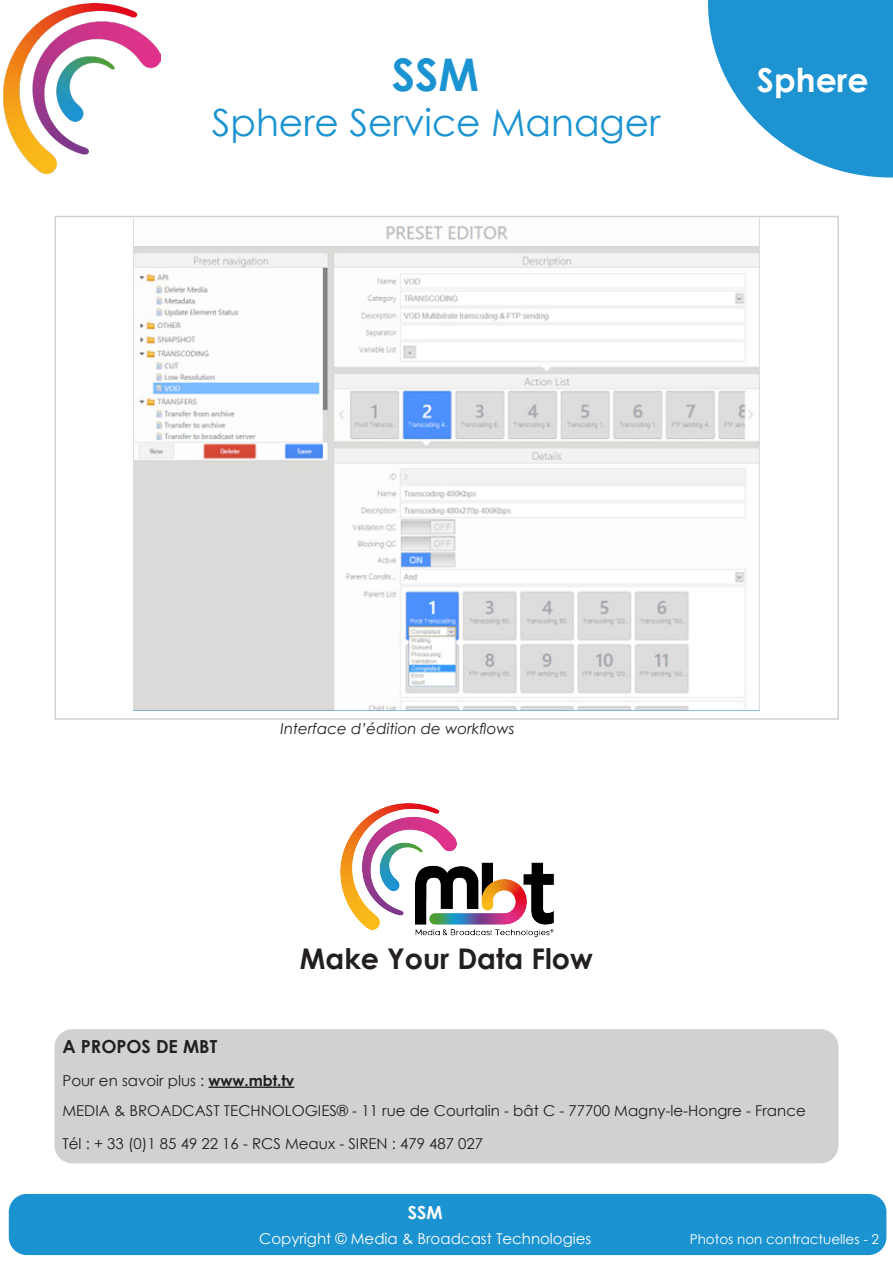
<style>
.page{position:relative;width:893px;height:1263px;background:#fff}
.page>*{position:absolute;margin:0;border:0;box-sizing:border-box;transform-origin:0 0}
.t1{font:700 45px "Century Gothic";color:#1c93d1}
.t2{font:37.5px "Century Gothic";color:#1c93d1}
.t3{font:700 33px "Century Gothic";color:#fff}
.t4{font:700 28.5px "Century Gothic";color:#231f20}
.t5{font:700 18px "Century Gothic";color:#231f20}
.t6{font:700 18px "Century Gothic";color:#fff}
.t7{font:15px "Century Gothic";color:#231f20}
.t8{font:15px "Century Gothic";color:#fff}
.t9{font:italic 15px "Century Gothic";color:#231f20}
.t10{font:13.5px "Century Gothic";color:#fff}
.s1{font-weight:700}
</style>
<div class="page">
<div style="left:9px;top:1194px;width:877px;height:61px;background:#1c93d1;border-radius:18px"></div>
<img style="left:134px;top:226px;width:625px;height:484px">
<svg style="left:708px;top:0;width:185px;height:178px"></svg>
<img style="left:3px;top:4px;width:157px;height:169px">
<img style="left:341px;top:804px;width:213px;height:132px">
<div style="left:54px;top:1029px;width:784px;height:134px;background:#cfd2d0;border-radius:18px"></div>
<hr style="left:208px;top:1086px;width:86px;height:2px;background:#231f20">
<p class="t1" style="left:392px;top:41px;width:89px">SSM</p>
<p class="t2" style="left:212px;top:97px;width:450px">Sphere Service Manager</p>
<p class="t3" style="left:757px;top:54px;width:113px">Sphere</p>
<p class="t9" style="left:281px;top:718px;width:236px">Interface d’édition de workflows</p>
<p class="t4" style="left:300px;top:937px;width:294px">Make Your Data Flow</p>
<p class="t5" style="left:62px;top:1033px;width:156px">A PROPOS DE MBT</p>
<p class="t7" style="left:62px;top:1070px;width:233px">Pour en savoir plus : <span class="s1">www.mbt.tv</span></p>
<p class="t7" style="left:62px;top:1100px;width:745px">MEDIA &amp; BROADCAST TECHNOLOGIES® - 11 rue de Courtalin - bât C - 77700 Magny-le-Hongre - France</p>
<p class="t7" style="left:62px;top:1133px;width:422px">Tél : + 33 (0)1 85 49 22 16 - RCS Meaux - SIREN : 479 487 027</p>
<p class="t6" style="left:408px;top:1198px;width:36px">SSM</p>
<p class="t8" style="left:259px;top:1228px;width:334px">Copyright © Media &amp; Broadcast Technologies</p>
<p class="t10" style="left:690px;top:1230px;width:191px">Photos non contractuelles - 2</p>
</div>
